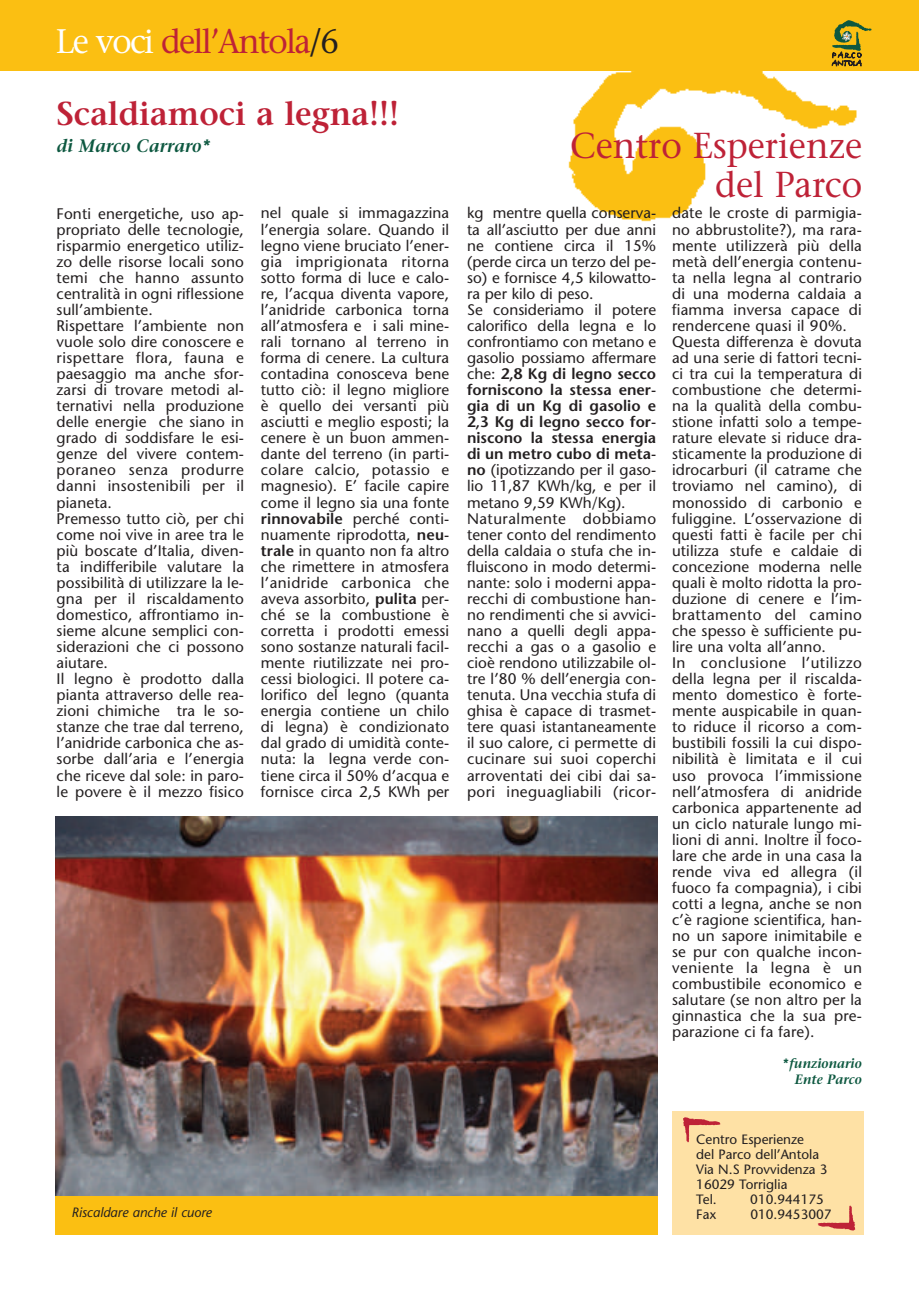
<style>
.page{position:relative;width:919px;height:1289px;background:#fff}
.page>*{position:absolute;margin:0;border:0;box-sizing:border-box;transform-origin:0 0}
.t1{font:36px/39px "Stone Serif";color:#be2237;text-align:right;scale:.96 1}
.t2{font:33.9px "Stone Serif";letter-spacing:-.05em;color:#be2237;scale:.96 1}
.t3{font:600 33px "Stone Serif";color:#be2237;scale:.96 1}
.t4{font:italic 600 18px "Stone Serif";color:#0d5840;scale:.96 1}
.t5{font:15.3px/16px "Stone Sans";letter-spacing:.01em;color:#231f20}
.t6{font:13.5px/15px "Stone Sans";color:#231f20}
.t7{font:italic 13.5px "Stone Sans";color:#231f20}
.t8{font:italic 600 13.5px/16.5px "Stone Serif";color:#0d5840;text-align:right;scale:.96 1}
.s1{color:#fff}
.s2{color:#231f20}
.s3{font-weight:600}
</style>
<div class="page">
<div style="left:13px;top:1px;width:905px;height:70px;background:#fbbf12"></div>
<svg style="left:834px;top:20px;width:37px;height:47px"></svg>
<div style="left:0;top:1px;width:13px;height:70px;background:#fbbf12"></div>
<img style="left:55px;top:816px;width:602px;height:379px">
<img style="left:568px;top:40px;width:289px;height:182px">
<div style="left:55px;top:1195px;width:602px;height:39px;background:#fbbf12"></div>
<div style="left:672px;top:1110px;width:191px;height:124px;background:#fee1a5"></div>
<svg style="left:817px;top:1205px;width:38px;height:25px"></svg>
<svg style="left:683px;top:1117px;width:37px;height:25px"></svg>
<h2 class="t2" style="left:56px;top:28px;width:296px"><span class="s1">Le voci</span> dell’Antola<span class="s2">/6</span></h2>
<h3 class="t3" style="left:57px;top:100px;width:358px">Scaldiamoci a legna!!!</h3>
<p class="t4" style="left:57px;top:138px;width:162px">di Marco Carraro*</p>
<h1 class="t1" style="left:570px;top:130px;width:306px">Centro Esperienze del Parco</h1>
<p class="t5" style="left:57px;top:207px;width:189px">Fonti energetiche, uso ap&shy;propriato delle tecnologie, risparmio energetico utiliz&shy;zo delle risorse locali sono temi che hanno assunto centralità in ogni riflessione sull’ambiente.<br>Rispettare l’ambiente non vuole solo dire conoscere e rispettare flora, fauna e paesaggio ma anche sfor&shy;zarsi di trovare metodi al&shy;ternativi nella produzione delle energie che siano in grado di soddisfare le esi&shy;genze del vivere contem&shy;poraneo senza produrre danni insostenibili per il pianeta.<br>Premesso tutto ciò, per chi come noi vive in aree tra le più boscate d’Italia, diven&shy;ta indifferibile valutare la possibilità di utilizzare la le&shy;gna per il riscaldamento domestico, affrontiamo in&shy;sieme alcune semplici con&shy;siderazioni che ci possono aiutare.<br>Il legno è prodotto dalla pianta attraverso delle rea&shy;zioni chimiche tra le so&shy;stanze che trae dal terreno, l’anidride carbonica che as&shy;sorbe dall’aria e l’energia che riceve dal sole: in paro&shy;le povere è il mezzo fisico</p>
<p class="t5" style="left:261px;top:207px;width:190px;text-align:justify">nel quale si immagazzina l’energia solare. Quando il legno viene bruciato l’ener&shy;gia imprigionata ritorna sotto forma di luce e calo&shy;re, l’acqua diventa vapore, l’anidride carbonica torna all’atmosfera e i sali mine&shy;rali tornano al terreno in forma di cenere. La cultura contadina conosceva bene tutto ciò: il legno migliore è quello dei versanti più asciutti e meglio esposti; la cenere è un buon ammen&shy;dante del terreno (in parti&shy;colare calcio, potassio e magnesio). E’ facile capire come il legno sia una fonte <span class="s3">rinnovabile</span> perché conti&shy;nuamente riprodotta, <span class="s3">neu&shy;trale</span> in quanto non fa altro che rimettere in atmosfera l’anidride carbonica che aveva assorbito, <span class="s3">pulita</span> per&shy;ché se la combustione è corretta i prodotti emessi sono sostanze naturali facil&shy;mente riutilizzate nei pro&shy;cessi biologici. Il potere ca&shy;lorifico del legno (quanta energia contiene un chilo di legna) è condizionato dal grado di umidità conte&shy;nuta: la legna verde con&shy;tiene circa il 50% d’acqua e fornisce circa 2,5 KWh per</p>
<p class="t5" style="left:467px;top:207px;width:191px">kg mentre quella conserva&shy;ta all’asciutto per due anni ne contiene circa il 15% (perde circa un terzo del pe&shy;so) e fornisce 4,5 kilowatto&shy;ra per kilo di peso.<br>Se consideriamo il potere calorifico della legna e lo confrontiamo con metano e gasolio possiamo affermare che: <span class="s3">2,8 Kg di legno secco forniscono la stessa ener&shy;gia di un Kg di gasolio e<br>2,3 Kg di legno secco for&shy;niscono la stessa energia di un metro cubo di meta&shy;no</span> (ipotizzando per il gaso&shy;lio 11,87 KWh/kg, e per il metano 9,59 KWh/Kg).<br>Naturalmente dobbiamo tener conto del rendimento della caldaia o stufa che in&shy;fluiscono in modo determi&shy;nante: solo i moderni appa&shy;recchi di combustione han&shy;no rendimenti che si avvici&shy;nano a quelli degli appa&shy;recchi a gas o a gasolio e cioè rendono utilizzabile ol&shy;tre l’80 % dell’energia con&shy;tenuta. Una vecchia stufa di ghisa è capace di trasmet&shy;tere quasi istantaneamente il suo calore, ci permette di cucinare sui suoi coperchi arroventati dei cibi dai sa&shy;pori ineguagliabili (ricor-</p>
<p class="t5" style="left:672px;top:207px;width:191px">date le croste di parmigia&shy;no abbrustolite?), ma rara&shy;mente utilizzerà più della metà dell’energia contenu&shy;ta nella legna al contrario di una moderna caldaia a fiamma inversa capace di rendercene quasi il 90%.<br>Questa differenza è dovuta ad una serie di fattori tecni&shy;ci tra cui la temperatura di combustione che determi&shy;na la qualità della combu&shy;stione infatti solo a tempe&shy;rature elevate si riduce dra&shy;sticamente la produzione di idrocarburi (il catrame che troviamo nel camino), di monossido di carbonio e fuliggine. L’osservazione di questi fatti è facile per chi utilizza stufe e caldaie di concezione moderna nelle quali è molto ridotta la pro&shy;duzione di cenere e l’im&shy;brattamento del camino che spesso è sufficiente pu&shy;lire una volta all’anno.<br>In conclusione l’utilizzo della legna per il riscalda&shy;mento domestico è forte&shy;mente auspicabile in quan&shy;to riduce il ricorso a com&shy;bustibili fossili la cui dispo&shy;nibilità è limitata e il cui uso provoca l’immissione nell’atmosfera di anidride carbonica appartenente ad un ciclo naturale lungo mi&shy;lioni di anni. Inoltre il foco&shy;lare che arde in una casa la rende viva ed allegra (il fuoco fa compagnia), i cibi cotti a legna, anche se non c’è ragione scientifica, han&shy;no un sapore inimitabile e se pur con qualche incon&shy;veniente la legna è un combustibile economico e salutare (se non altro per la ginnastica che la sua pre&shy;parazione ci fa fare).</p>
<p class="t8" style="left:782px;top:1056px;width:84px">*funzionario<br>Ente Parco</p>
<p class="t7" style="left:71px;top:1206px;width:142px">Riscaldare anche il cuore</p>
<p class="t6" style="left:696px;top:1133px;width:133px">Centro Esperienze<br>del Parco dell’Antola<br>Via N.S Provvidenza 3<br>16029 Torriglia<br>Tel.</p>
<p class="t6" style="left:750px;top:1193px;width:75px">010.944175</p>
<p class="t6" style="left:696px;top:1208px;width:22px">Fax</p>
<p class="t6" style="left:750px;top:1208px;width:83px">010.9453007</p>
</div>
